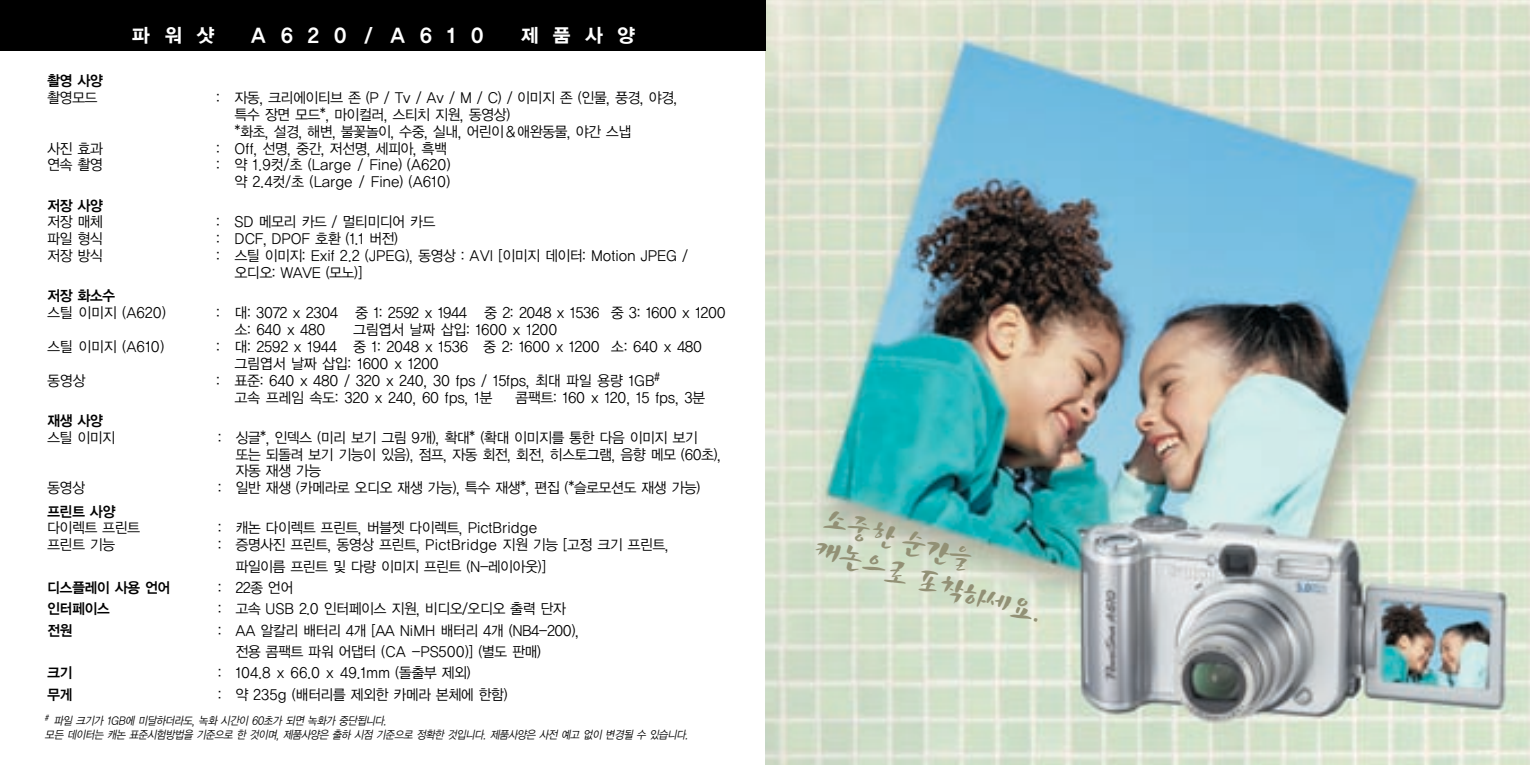
<style>
.page{position:relative;width:1530px;height:765px;background:#fff}
.page>*{position:absolute;margin:0;border:0;box-sizing:border-box;transform-origin:0 0}
.t1{font:28.12px/31.7px "San Da B";color:#929075}
.t2{font:19.12px "YGO15";letter-spacing:.68em;color:#fff}
.t3{font:14.62px/16.9px "YGO12";letter-spacing:-.105em;color:#000;scale:.95 1}
.t4{font:14.62px/16.9px "YGO12";letter-spacing:-.08em;color:#000;scale:.95 1}
.t5{font:14.62px/16.9px "YGO12";letter-spacing:-.07em;color:#000;scale:.95 1}
.t6{font:14.62px/16.9px "YGO12";letter-spacing:-.05em;color:#000;scale:.95 1}
.t7{font:14.62px/16.9px "YGO12";letter-spacing:-.055em;color:#000;text-align:right;scale:.95 1}
.t8{font:14.62px "YGO14";letter-spacing:-.105em;color:#000;scale:.95 1}
.t9{font:14.62px "YGO12";letter-spacing:-.06em;color:#000;scale:.95 1}
.t10{font:14.62px "YGO12";letter-spacing:-.085em;color:#000;scale:.95 1}
.t11{font:italic 11.25px/14px "YGO12";color:#000;scale:.9 1}
</style>
<div class="page">
<img style="left:765px;top:0;width:765px;height:765px">
<div style="left:0;top:0;width:765px;height:51px;background:#000"></div>
<h2 class="t2" style="left:132px;top:27px;width:85px">파워샷</h2>
<h2 class="t2" style="left:251px;top:27px;width:235px">A620 / A610</h2>
<h2 class="t2" style="left:520px;top:27px;width:117px">제품사양</h2>
<p class="t8" style="left:47px;top:74px;width:61px">촬영 사양</p>
<p class="t3" style="left:47px;top:90px;width:55px">촬영모드</p>
<p class="t3" style="left:234px;top:90px;width:468px;text-indent:-18px">: 자동, 크리에이티브 존 (P / Tv / Av / M / C) / 이미지 존 (인물, 풍경, 야경, 특수 장면 모드*, 마이컬러, 스티치 지원, 동영상)<br>*화초, 설경, 해변, 불꽃놀이, 수중, 실내, 어린이&amp; 애완동물, 야간 스냅</p>
<p class="t3" style="left:47px;top:141px;width:61px">사진 효과</p>
<p class="t3" style="left:216px;top:141px;width:245px">: Off, 선명, 중간, 저선명, 세피아, 흑백</p>
<p class="t3" style="left:47px;top:157px;width:61px">연속 촬영</p>
<p class="t7" style="left:216px;top:157px;width:249px">: 약 1.9컷/초 (Large / Fine) (A620) 약 2.4컷/초 (Large / Fine) (A610)</p>
<p class="t8" style="left:47px;top:199px;width:61px">저장 사양</p>
<p class="t3" style="left:47px;top:214px;width:61px">저장 매체</p>
<p class="t3" style="left:216px;top:214px;width:233px">: SD 메모리 카드 / 멀티미디어 카드</p>
<p class="t3" style="left:47px;top:231px;width:61px">파일 형식</p>
<p class="t9" style="left:216px;top:232px;width:194px">: DCF, DPOF 호환 (1.1 버전)</p>
<p class="t3" style="left:47px;top:248px;width:61px">저장 방식</p>
<p class="t6" style="left:234px;top:248px;width:480px;text-indent:-18px">: 스틸 이미지: Exif 2.2 (JPEG), 동영상 : AVI [이미지 데이터: Motion JPEG / 오디오: WAVE (모노)]</p>
<p class="t8" style="left:47px;top:289px;width:74px">저장 화소수</p>
<p class="t3" style="left:47px;top:305px;width:127px">스틸 이미지 (A620)</p>
<p class="t4" style="left:234px;top:305px;width:519px;text-indent:-18px">: 대: 3072 x 2304 중 1: 2592 x 1944 중 2: 2048 x 1536 중 3: 1600 x 1200 소: 640 x 480</p>
<p class="t10" style="left:353px;top:323px;width:217px">그림엽서 날짜 삽입: 1600 x 1200</p>
<p class="t3" style="left:47px;top:339px;width:125px">스틸 이미지 (A610)</p>
<p class="t5" style="left:234px;top:339px;width:495px;text-indent:-18px">: 대: 2592 x 1944 중 1: 2048 x 1536 중 2: 1600 x 1200 소: 640 x 480 그림엽서 날짜 삽입: 1600 x 1200</p>
<p class="t3" style="left:47px;top:373px;width:43px">동영상</p>
<p class="t4" style="left:234px;top:373px;width:450px;text-indent:-18px">: 표준: 640 x 480 / 320 x 240, 30 fps / 15fps, 최대 파일 용량 1GB<sup># </sup>고속 프레임 속도: 320 x 240, 60 fps, 1분</p>
<p class="t3" style="left:515px;top:390px;width:203px">콤팩트: 160 x 120, 15 fps, 3분</p>
<p class="t8" style="left:47px;top:414px;width:61px">재생 사양</p>
<p class="t3" style="left:47px;top:430px;width:74px">스틸 이미지</p>
<p class="t3" style="left:235px;top:430px;width:513px;text-indent:-18px">: 싱글*, 인덱스 (미리 보기 그림 9개), 확대* (확대 이미지를 통한 다음 이미지 보기 또는 되돌려 보기 기능이 있음), 점프, 자동 회전, 회전, 히스토그램, 음향 메모 (60초), 자동 재생 가능</p>
<p class="t3" style="left:47px;top:480px;width:42px">동영상</p>
<p class="t3" style="left:217px;top:480px;width:510px">: 일반 재생 (카메라로 오디오 재생 가능), 특수 재생*, 편집 (*슬로모션도 재생 가능)</p>
<p class="t8" style="left:47px;top:505px;width:74px">프린트 사양</p>
<p class="t3" style="left:47px;top:520px;width:100px">다이렉트 프린트</p>
<p class="t3" style="left:217px;top:520px;width:339px">: 캐논 다이렉트 프린트, 버블젯 다이렉트, PictBridge</p>
<p class="t3" style="left:47px;top:537px;width:74px">프린트 기능</p>
<p class="t3" style="left:235px;top:535px;width:458px;line-height:21.4px;text-indent:-18px">: 증명사진 프린트, 동영상 프린트, PictBridge 지원 기능 [고정 크기 프린트, 파일이름 프린트 및 다량 이미지 프린트 (N-레이아웃)]</p>
<p class="t8" style="left:47px;top:581px;width:132px">디스플레이 사용 언어</p>
<p class="t3" style="left:217px;top:580px;width:82px">: 22종 언어</p>
<p class="t8" style="left:47px;top:602px;width:68px">인터페이스</p>
<p class="t3" style="left:217px;top:601px;width:369px">: 고속 USB 2.0 인터페이스 지원, 비디오/오디오 출력 단자</p>
<p class="t8" style="left:47px;top:624px;width:29px">전원</p>
<p class="t3" style="left:235px;top:620px;width:364px;line-height:21.4px;text-indent:-18px">: AA 알칼리 배터리 4개 [AA NiMH 배터리 4개 (NB4-200), 전용 콤팩트 파워 어댑터 (CA -PS500)] (별도 판매)</p>
<p class="t8" style="left:47px;top:666px;width:29px">크기</p>
<p class="t3" style="left:217px;top:665px;width:268px">: 104.8 x 66.0 x 49.1mm (돌출부 제외)</p>
<p class="t8" style="left:47px;top:688px;width:29px">무게</p>
<p class="t3" style="left:217px;top:687px;width:307px">: 약 235g (배터리를 제외한 카메라 본체에 한함)</p>
<p class="t11" style="left:45px;top:715px;width:719px"><sup>#</sup> 파일 크기가 1GB에 미달하더라도, 녹화 시간이 60초가 되면 녹화가 중단됩니다.<br>모든 데이터는 캐논 표준시험방법을 기준으로 한 것이며, 제품사양은 출하 시점 기준으로 정확한 것입니다. 제품사양은 사전 예고 없이 변경될 수 있습니다.</p>
<h1 class="t1" style="left:828px;top:505px;width:240px;rotate:16deg">소중한 순간을 캐논으로 포착하세요.</h1>
</div>
